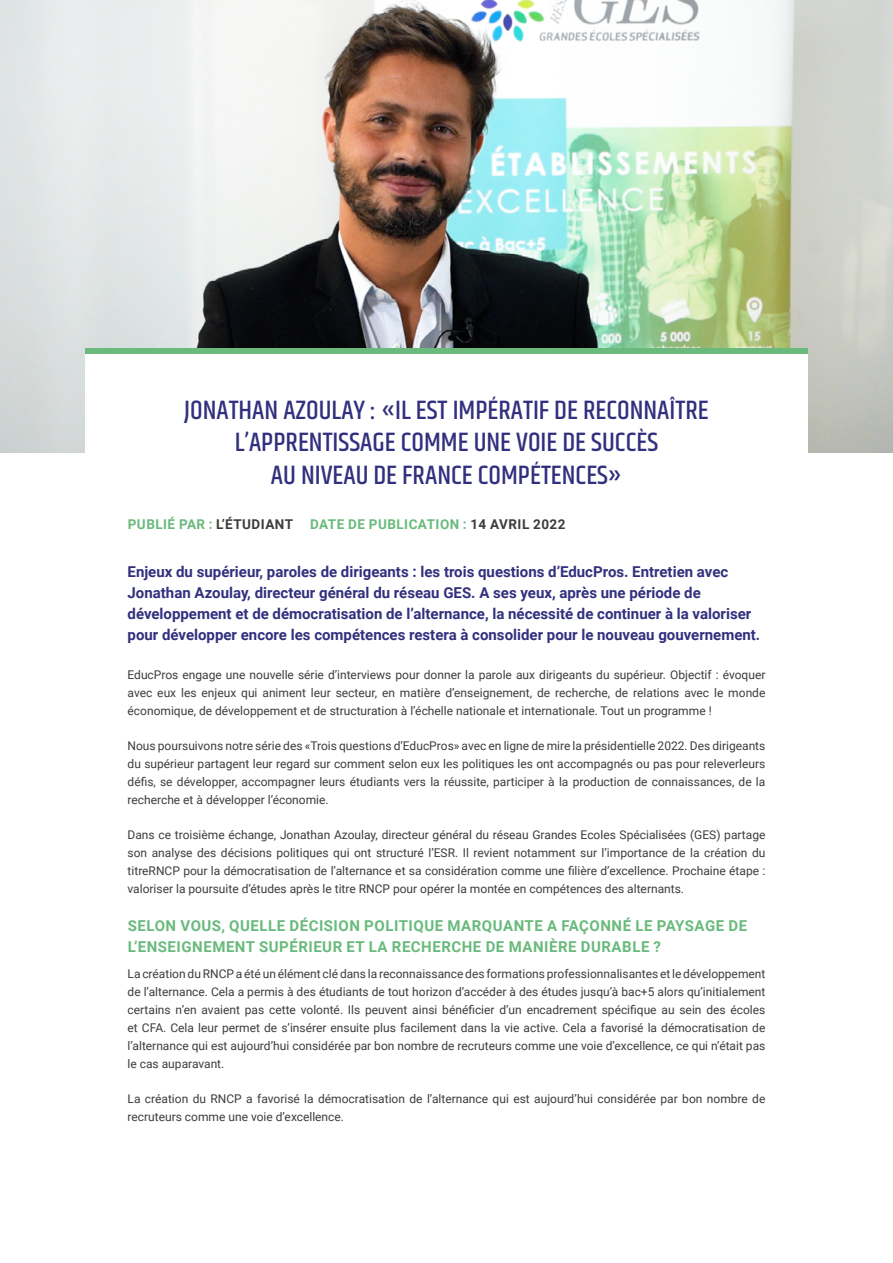
<style>
.page{position:relative;width:893px;height:1263px;background:#fff}
.page>*{position:absolute;margin:0;border:0;box-sizing:border-box;transform-origin:0 0}
.t1{font:500 27px/32.4px "Khand";color:#32307e;text-align:center}
.t2{font:700 15px/21px "Roboto";color:#32307e}
.t3{font:700 15px/21px "Roboto";letter-spacing:.035em;color:#69ba7c}
.t4{font:700 13.5px "Roboto";letter-spacing:.035em;color:#69ba7c}
.t5{font:12px/18px "Roboto";color:#3c3c3b;text-align:justify}
.s1{color:#3c3c3b}
</style>
<div class="page">
<img style="left:0;top:0;width:893px;height:452px">
<div style="left:85px;top:348px;width:723px;height:136px;background:#fff"></div>
<div style="left:85px;top:348px;width:723px;height:6px;background:#69ba7c"></div>
<h1 class="t1" style="left:184px;top:395px;width:526px">JONATHAN AZOULAY : «IL EST IMPÉRATIF DE RECONNAÎTRE<br>L’APPRENTISSAGE COMME UNE VOIE DE SUCCÈS<br>AU NIVEAU DE FRANCE COMPÉTENCES»</h1>
<p class="t4" style="left:128px;top:515px;width:167px">PUBLIÉ PAR : <span class="s1">L’ÉTUDIANT</span></p>
<p class="t4" style="left:310px;top:515px;width:257px">DATE DE PUBLICATION : <span class="s1">14 AVRIL 2022</span></p>
<p class="t2" style="left:128px;top:560px;width:634px">Enjeux du supérieur, paroles de dirigeants : les trois questions d’EducPros. Entretien avec Jonathan Azoulay, directeur général du réseau GES. A ses yeux, après une période de développement et de démocratisation de l’alternance, la nécessité de continuer à la valoriser pour développer encore les compétences restera à consolider pour le nouveau gouvernement.</p>
<p class="t5" style="left:128px;top:665px;width:639px">EducPros engage une nouvelle série d’interviews pour donner la parole aux dirigeants du supérieur. Objectif : évoquer avec eux les enjeux qui animent leur secteur, en matière d’enseignement, de recherche, de relations avec le monde économique, de développement et de structuration à l’échelle nationale et internationale. Tout un programme !</p>
<p class="t5" style="left:128px;top:736px;width:639px">Nous poursuivons notre série des «Trois questions d’EducPros» avec en ligne de mire la présidentielle 2022. Des dirigeants du supérieur partagent leur regard sur comment selon eux les politiques les ont accompagnés ou pas pour releverleurs défis, se développer, accompagner leurs étudiants vers la réussite, participer à la production de connaissances, de la recherche et à développer l’économie.</p>
<p class="t5" style="left:128px;top:825px;width:639px">Dans ce troisième échange, Jonathan Azoulay, directeur général du réseau Grandes Ecoles Spécialisées (GES) partage son analyse des décisions politiques qui ont structuré l’ESR. Il revient notamment sur l’importance de la création du titreRNCP pour la démocratisation de l’alternance et sa considération comme une filière d’excellence. Prochaine étape : valoriser la poursuite d’études après le titre RNCP pour opérer la montée en compétences des alternants.</p>
<p class="t3" style="left:128px;top:914px;width:621px">SELON VOUS, QUELLE DÉCISION POLITIQUE MARQUANTE A FAÇONNÉ LE PAYSAGE DE<br>L’ENSEIGNEMENT SUPÉRIEUR ET LA RECHERCHE DE MANIÈRE DURABLE ?</p>
<p class="t5" style="left:128px;top:965px;width:639px">La création du RNCP a été un élément clé dans la reconnaissance des formations professionnalisantes et le développement de l’alternance. Cela a permis à des étudiants de tout horizon d’accéder à des études jusqu’à bac+5 alors qu’initialement certains n’en avaient pas cette volonté. Ils peuvent ainsi bénéficier d’un encadrement spécifique au sein des écoles et CFA. Cela leur permet de s’insérer ensuite plus facilement dans la vie active. Cela a favorisé la démocratisation de l’alternance qui est aujourd’hui considérée par bon nombre de recruteurs comme une voie d’excellence, ce qui n’était pas le cas auparavant.</p>
<p class="t5" style="left:128px;top:1090px;width:639px">La création du RNCP a favorisé la démocratisation de l’alternance qui est aujourd’hui considérée par bon nombre de recruteurs comme une voie d’excellence.</p>
</div>
